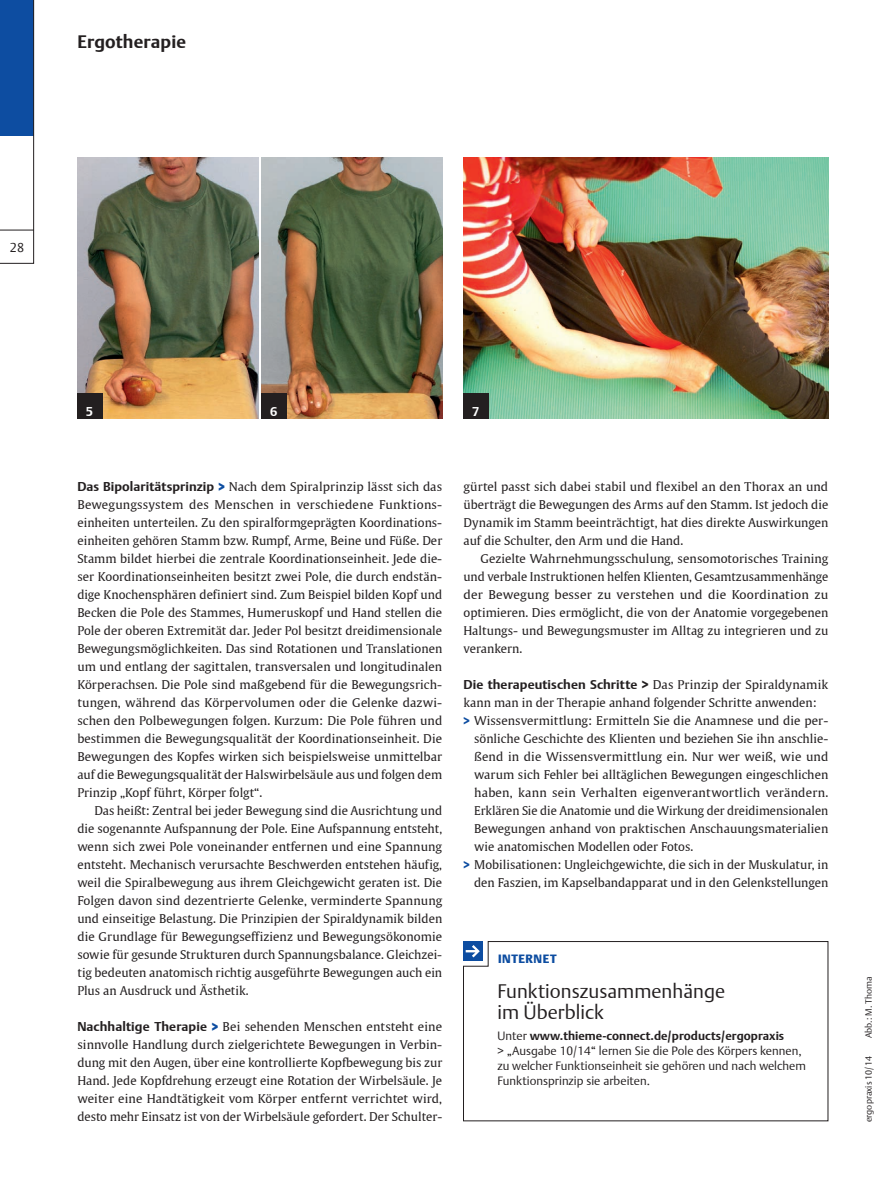
<style>
.page{position:relative;width:893px;height:1191px;background:#fff}
.page>*{position:absolute;margin:0;border:0;box-sizing:border-box;transform-origin:0 0}
.t1{font:300 19.5px/21px "Thieme Argo 2011";color:#231f20}
.t2{font:700 18px "Thieme Argo 2011";letter-spacing:.01em;color:#231f20}
.t3{font:700 12.75px "Thieme Argo 2011";letter-spacing:.01em;color:#231f20}
.t4{font:700 12.75px "Thieme Argo 2011";color:#fff}
.t5{font:300 12.75px "Thieme Argo 2011";color:#231f20}
.t6{font:12px/18px "Thieme Gulliver 2011";color:#231f20;text-align:justify}
.t7{font:300 12px/15px "Thieme Argo 2011";color:#231f20}
.t8{font:12px "Thieme Gulliver 2011";letter-spacing:.02em;color:#231f20}
.t9{font:900 12px "Thieme Argo 2011";letter-spacing:.05em;color:#0d4da1}
.t10{font:300 9px "Thieme Argo 2011";color:#231f20}
.s1{font-family:"Thieme Argo 2011";font-weight:700;font-size:12.75px}
.s2{font-family:"Thieme Argo 2011";font-weight:900;color:#0d4da1}
.s3{font-family:"Thieme Gulliver 2011";font-weight:400;font-size:12px}
.s4{font-family:"Thieme Argo 2011";font-weight:700;color:#0d4da1}
.s5{font-weight:700}
</style>
<div class="page">
<img style="left:77px;top:157px;width:181px;height:262px">
<img style="left:261px;top:157px;width:181px;height:262px">
<img style="left:463px;top:157px;width:365px;height:262px">
<div style="left:77px;top:393px;width:26px;height:26px;background:#231f20"></div>
<div style="left:261px;top:393px;width:26px;height:26px;background:#231f20"></div>
<div style="left:463px;top:393px;width:26px;height:26px;background:#231f20"></div>
<svg style="left:463px;top:941px;width:366px;height:180px"></svg>
<div style="left:463px;top:941px;width:19px;height:19px;background:#0d4da1"></div>
<svg style="left:466px;top:945px;width:14px;height:12px"></svg>
<svg style="left:0;top:0;width:34px;height:264px"></svg>
<h2 class="t2" style="left:77px;top:30px;width:110px">Ergotherapie</h2>
<p class="t5" style="left:10px;top:239px;width:16px">28</p>
<p class="t4" style="left:86px;top:403px;width:9px">5</p>
<p class="t4" style="left:270px;top:403px;width:9px">6</p>
<p class="t4" style="left:472px;top:403px;width:9px">7</p>
<p class="t6" style="left:77px;top:477px;width:366px"><span class="s1">Das Bipolaritätsprinzip</span> <span class="s2">&gt;</span> Nach dem Spiralprinzip lässt sich das Bewegungssystem des Menschen in verschiedene Funktions&shy;einheiten unterteilen. Zu den spiralformgeprägten Koordinations&shy;einheiten gehören Stamm bzw. Rumpf, Arme, Beine und Füße. Der Stamm bildet hierbei die zentrale Koordinationseinheit. Jede die&shy;ser Koordinationseinheiten besitzt zwei Pole, die durch endstän&shy;dige Knochensphären definiert sind. Zum Beispiel bilden Kopf und Becken die Pole des Stammes, Humeruskopf und Hand stellen die Pole der oberen Extremität dar. Jeder Pol besitzt dreidimensionale Bewegungsmöglichkeiten. Das sind Rotationen und Translationen um und entlang der sagittalen, transversalen und longitudinalen Körperachsen. Die Pole sind maßgebend für die Bewegungsrich&shy;tungen, während das Körpervolumen oder die Gelenke dazwi&shy;schen den Polbewegungen folgen. Kurzum: Die Pole führen und bestimmen die Bewegungsqualität der Koordinationseinheit. Die Bewegungen des Kopfes wirken sich beispielsweise unmittelbar auf die Bewegungsqualität der Halswirbelsäule aus und folgen dem Prinzip „Kopf führt, Körper folgt“.</p>
<p class="t6" style="left:77px;top:801px;width:366px;text-indent:17px">Das heißt: Zentral bei jeder Bewegung sind die Ausrichtung und die sogenannte Aufspannung der Pole. Eine Aufspannung entsteht, wenn sich zwei Pole voneinander entfernen und eine Spannung entsteht. Mechanisch verursachte Beschwerden entstehen häufig, weil die Spiralbewegung aus ihrem Gleichgewicht geraten ist. Die Folgen davon sind dezentrierte Gelenke, verminderte Spannung und einseitige Belastung. Die Prinzipien der Spiraldynamik bilden die Grundlage für Bewegungseffizienz und Bewegungsökonomie sowie für gesunde Strukturen durch Spannungsbalance. Gleichzei&shy;tig bedeuten anatomisch richtig ausgeführte Bewegungen auch ein Plus an Ausdruck und Ästhetik.</p>
<p class="t6" style="left:77px;top:1017px;width:366px"><span class="s1">Nachhaltige Therapie</span> <span class="s2">&gt;</span> Bei sehenden Menschen entsteht eine sinnvolle Handlung durch zielgerichtete Bewegungen in Verbin&shy;dung mit den Augen, über eine kontrollierte Kopfbewegung bis zur Hand. Jede Kopfdrehung erzeugt eine Rotation der Wirbelsäule. Je weiter eine Handtätigkeit vom Körper entfernt verrichtet wird, desto mehr Einsatz ist von der Wirbelsäule gefordert. Der Schulter-</p>
<p class="t6" style="left:463px;top:477px;width:366px">gürtel passt sich dabei stabil und flexibel an den Thorax an und überträgt die Bewegungen des Arms auf den Stamm. Ist jedoch die Dynamik im Stamm beeinträchtigt, hat dies direkte Auswirkungen auf die Schulter, den Arm und die Hand.</p>
<p class="t6" style="left:463px;top:549px;width:366px;text-indent:17px">Gezielte Wahrnehmungsschulung, sensomotorisches Training und verbale Instruktionen helfen Klienten, Gesamtzusammenhänge der Bewegung besser zu verstehen und die Koordination zu optimieren. Dies ermöglicht, die von der Anatomie vorgegebenen Haltungs- und Bewegungsmuster im Alltag zu integrieren und zu verankern.</p>
<p class="t3" style="left:463px;top:676px;width:366px">Die therapeutischen Schritte &gt; <span class="s3">Das Prinzip der Spiraldynamik</span></p>
<p class="t6" style="left:463px;top:693px;width:355px">kann man in der Therapie anhand folgender Schritte anwenden:</p>
<p class="t6" style="left:463px;top:711px;width:366px"><span class="s4">&gt;</span> Wissensvermittlung: Ermitteln Sie die Anamnese und die per-</p>
<p class="t6" style="left:474px;top:729px;width:356px">sönliche Geschichte des Klienten und beziehen Sie ihn anschlie-</p>
<p class="t6" style="left:474px;top:747px;width:356px">ßend in die Wissensvermittlung ein. Nur wer weiß, wie und</p>
<p class="t6" style="left:474px;top:765px;width:356px">warum sich Fehler bei alltäglichen Bewegungen eingeschlichen</p>
<p class="t8" style="left:474px;top:783px;width:356px">haben, kann sein Verhalten eigenverantwortlich verändern.</p>
<p class="t6" style="left:474px;top:801px;width:356px">Erklären Sie die Anatomie und die Wirkung der dreidimensionalen</p>
<p class="t6" style="left:474px;top:819px;width:356px">Bewegungen anhand von praktischen Anschauungsmaterialien</p>
<p class="t6" style="left:474px;top:837px;width:221px">wie anatomischen Modellen oder Fotos.</p>
<p class="t6" style="left:463px;top:855px;width:366px"><span class="s4">&gt;</span> Mobilisationen: Ungleichgewichte, die sich in der Muskulatur, in</p>
<p class="t6" style="left:474px;top:873px;width:356px">den Faszien, im Kapselbandapparat und in den Gelenkstellungen</p>
<p class="t9" style="left:498px;top:950px;width:60px">INTERNET</p>
<h1 class="t1" style="left:497px;top:980px;width:229px">Funktionszusammenhänge im Überblick</h1>
<p class="t7" style="left:497px;top:1028px;width:310px">Unter <span class="s5">www.thieme-connect.de/products/ergopraxis<br></span>&gt; „Ausgabe 10/14“ lernen Sie die Pole des Körpers kennen, zu welcher Funktionseinheit sie gehören und nach welchem Funktionsprinzip sie arbeiten.</p>
<p class="t10" style="left:862px;top:1038px;width:63px;rotate:-90deg">Abb.: M. Thoma</p>
<p class="t10" style="left:862px;top:1122px;width:67px;rotate:-90deg">ergopraxis 10/14</p>
</div>
